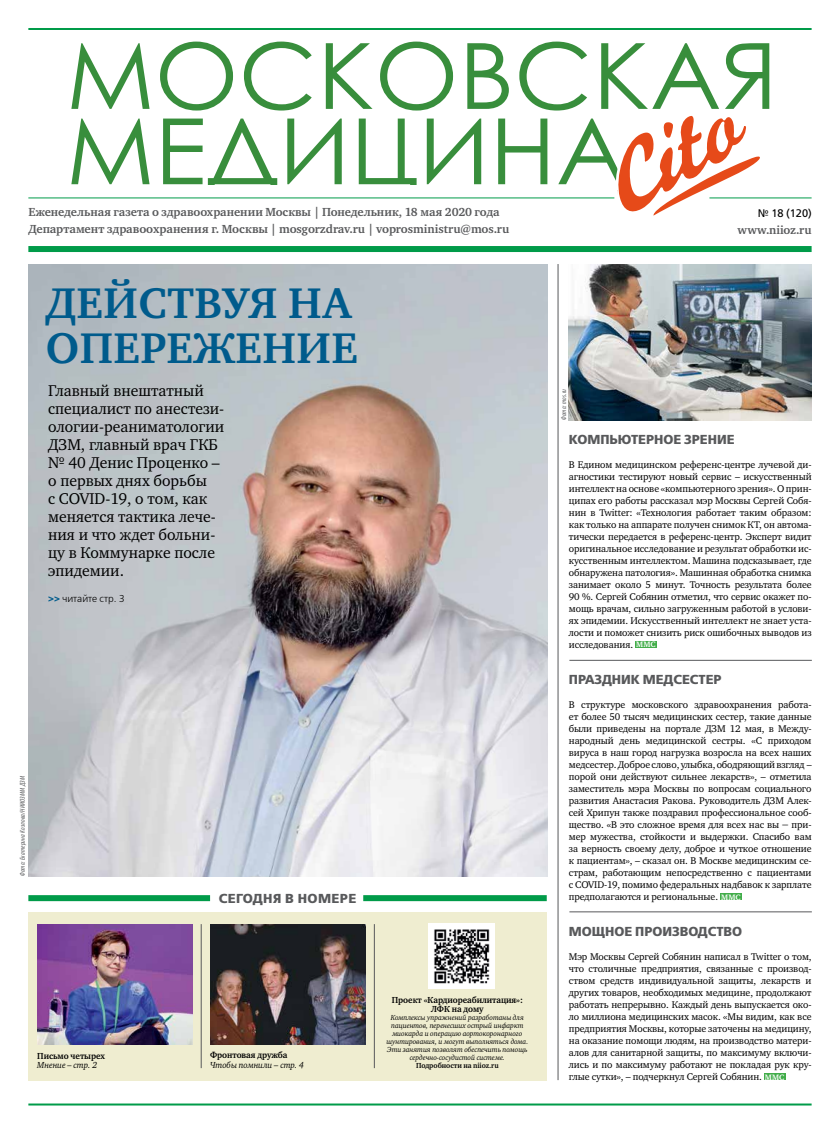
<style>
.page{position:relative;width:840px;height:1134px;background:#fff}
.page>*{position:absolute;margin:0;border:0;box-sizing:border-box;transform-origin:0 0}
.t1{font:91.4px/75.3px "Century Gothic";color:#388e3c;scale:1.05 1}
.t2{font:700 44px/44.6px "Charter ITC";letter-spacing:.08em;color:#005b8c}
.t3{font:16px/18px "Charter ITC";color:#000}
.t4{font:700 13px "Free Set";color:#58595b}
.t5{font:700 13px "Free Set";letter-spacing:.03em;color:#58595b}
.t6{font:700 12px "Charter ITC";letter-spacing:-.005em;color:#58595b}
.t7{font:11px "Free Set";color:#000}
.t8{font:10px/12px "Charter ITC";letter-spacing:-.01em;color:#000;text-align:justify}
.t9{font:300 10px "Free Set";color:#000}
.t10{font:700 9px/9.5px "Charter ITC";letter-spacing:-.01em;color:#000;text-align:center;scale:.95 1}
.t11{font:italic 9px "Charter ITC";letter-spacing:-.01em;color:#000;scale:.95 1}
.t12{font:italic 7.5px/8px "Charter ITC";letter-spacing:-.01em;color:#000;text-align:center;scale:.95 1}
.t13{font:700 7.5px "Charter ITC";letter-spacing:-.01em;color:#000;scale:.95 1}
.t14{font:italic condensed 7px "Myriad Pro";letter-spacing:.02em;color:#58595b}
.s1{font-weight:700;color:#005b8c}
.s2{font-weight:700;font-size:8px;color:#fff}
</style>
<div class="page">
<hr style="left:28px;top:28px;width:783px;height:2px;background:#009b49">
<svg style="left:70px;top:116px;width:692px;height:100px"></svg>
<hr style="left:708px;top:193px;width:60px;height:2px;background:#388e3c">
<hr style="left:709px;top:197px;width:102px;height:1px;background:#009b49">
<hr style="left:28px;top:197px;width:586px;height:1px;background:#009b49">
<div style="left:28px;top:246px;width:783px;height:6px;background:#009b49"></div>
<hr style="left:28px;top:1103px;width:783px;height:2px;background:#009b49">
<div style="left:28px;top:895px;width:182px;height:6px;background:#009b49"></div>
<div style="left:363px;top:895px;width:183px;height:6px;background:#009b49"></div>
<hr style="left:557px;top:264px;width:1px;height:816px;background:#58595b">
<img style="left:29px;top:264px;width:518px;height:612px">
<div style="left:28px;top:912px;width:518px;height:168px;background:#efedd0"></div>
<hr style="left:201px;top:924px;width:1px;height:144px;background:#58595b">
<hr style="left:374px;top:924px;width:1px;height:144px;background:#58595b">
<img style="left:210px;top:924px;width:155px;height:120px">
<img style="left:37px;top:924px;width:156px;height:120px">
<hr style="left:569px;top:660px;width:242px;height:1px;background:#58595b">
<hr style="left:569px;top:912px;width:242px;height:1px;background:#58595b">
<div style="left:635px;top:641px;width:21px;height:7px;background:#41ad49"></div>
<div style="left:719px;top:893px;width:22px;height:7px;background:#41ad49"></div>
<div style="left:763px;top:1073px;width:21px;height:7px;background:#41ad49"></div>
<img style="left:568px;top:264px;width:243px;height:156px">
<img style="left:428px;top:923px;width:66px;height:66px">
<h1 class="t1" style="left:66px;top:37px;width:679px">МОСКОВСКАЯ<br>МЕДИЦИНА</h1>
<p class="t6" style="left:28px;top:222px;width:482px">Департамент здравоохранения г. Москвы | mosgorzdrav.ru | voprosministru@mos.ru</p>
<p class="t6" style="left:737px;top:223px;width:76px">www.niioz.ru</p>
<p class="t6" style="left:28px;top:205px;width:472px">Еженедельная газета о здравоохранении Москвы | Понедельник, 18 мая 2020 года</p>
<p class="t7" style="left:757px;top:206px;width:56px">№ 18 (120)</p>
<h2 class="t2" style="left:46px;top:281px;width:310px">Действуя на опережение</h2>
<h3 class="t3" style="left:48px;top:381px;width:177px">Главный внештатный специалист по анестези&shy;ологии-реаниматологии<br>ДЗМ, главный врач ГКБ № 40 Денис Проценко – о первых днях борьбы<br>с COVID-19, о том, как меняется тактика лече&shy;ния и что ждет больни&shy;цу в Коммунарке после эпидемии.</h3>
<p class="t9" style="left:48px;top:592px;width:78px"><span class="s1">&gt;&gt;</span> читайте стр. 3</p>
<p class="t14" style="left:18px;top:876px;width:101px;rotate:-90deg">Фото: Екатерина Козлова/НИИОЗММ ДЗМ</p>
<p class="t10" style="left:37px;top:1051px;width:73px">Письмо четырех</p>
<p class="t11" style="left:37px;top:1059px;width:64px">мнение – стр. 2</p>
<h3 class="t5" style="left:218px;top:890px;width:139px">Сегодня в номере</h3>
<p class="t10" style="left:210px;top:1050px;width:83px">Фронтовая дружба</p>
<p class="t11" style="left:210px;top:1059px;width:100px">Чтобы помнили – стр. 4</p>
<p class="t10" style="left:391px;top:995px;width:139px">Проект «Кардиореабилитация»:<br>ЛФК на дому</p>
<p class="t12" style="left:386px;top:1014px;width:151px">Комплексы упражнений разработаны для пациентов, перенесших острый инфаркт миокарда и операцию аортокоронарного шунтирования, и могут выполняться дома.<br>Эти занятия позволят обеспечить помощь сердечно-сосудистой системе.</p>
<p class="t13" style="left:416px;top:1061px;width:88px">Подробности на niioz.ru</p>
<p class="t14" style="left:559px;top:420px;width:33px;rotate:-90deg">Фото: mos.ru</p>
<h3 class="t4" style="left:568px;top:431px;width:167px">Компьютерное зрение</h3>
<p class="t8" style="left:568px;top:459px;width:244px">В Едином медицинском референс-центре лучевой ди&shy;агностики тестируют новый сервис – искусственный интеллект на основе «компьютерного зрения». О прин&shy;ципах его работы рассказал мэр Москвы Сергей Собя&shy;нин в Twitter: «Технология работает таким образом: как только на аппарате получен снимок КТ, он автома&shy;тически передается в референс-центр. Эксперт видит оригинальное исследование и результат обработки ис&shy;кусственным интеллектом. Машина подсказывает, где обнаружена патология». Машинная обработка снимка занимает около 5 минут. Точность результата более 90 %. Сергей Собянин отметил, что сервис окажет по&shy;мощь врачам, сильно загруженным работой в услови&shy;ях эпидемии. Искусственный интеллект не знает уста&shy;лости и поможет снизить риск ошибочных выводов из исследования. <span class="s2">MMC</span></p>
<h3 class="t4" style="left:568px;top:671px;width:154px">Праздник медсестер</h3>
<p class="t8" style="left:568px;top:699px;width:244px">В структуре московского здравоохранения работа&shy;ет более 50 тысяч медицинских сестер, такие данные были приведены на портале ДЗМ 12 мая, в Между&shy;народный день медицинской сестры. «С приходом вируса в наш город нагрузка возросла на всех наших медсестер. Доброе слово, улыбка, ободряющий взгляд – порой они действуют сильнее лекарств», – отметила заместитель мэра Москвы по вопросам социального развития Анастасия Ракова. Руководитель ДЗМ Алек&shy;сей Хрипун также поздравил профессиональное сооб&shy;щество. «В это сложное время для всех нас вы − при&shy;мер мужества, стойкости и выдержки. Спасибо вам за верность своему делу, доброе и чуткое отношение к пациентам», – сказал он. В Москве медицинским се&shy;страм, работающим непосредственно с пациентами с COVID-19, помимо федеральных надбавок к зарплате предполагаются и региональные. <span class="s2">MMC</span></p>
<h3 class="t4" style="left:568px;top:923px;width:175px">Мощное производство</h3>
<p class="t8" style="left:568px;top:951px;width:244px">Мэр Москвы Сергей Собянин написал в Twitter о том, что столичные предприятия, связанные с производ&shy;ством средств индивидуальной защиты, лекарств и других товаров, необходимых медицине, продолжают работать непрерывно. Каждый день выпускается око&shy;ло миллиона медицинских масок. «Мы видим, как все предприятия Москвы, которые заточены на медицину, на оказание помощи людям, на производство матери&shy;алов для санитарной защиты, по максимуму включи&shy;лись и по максимуму работают не покладая рук кру&shy;глые сутки», – подчеркнул Сергей Собянин. <span class="s2">MMC</span></p>
</div>
